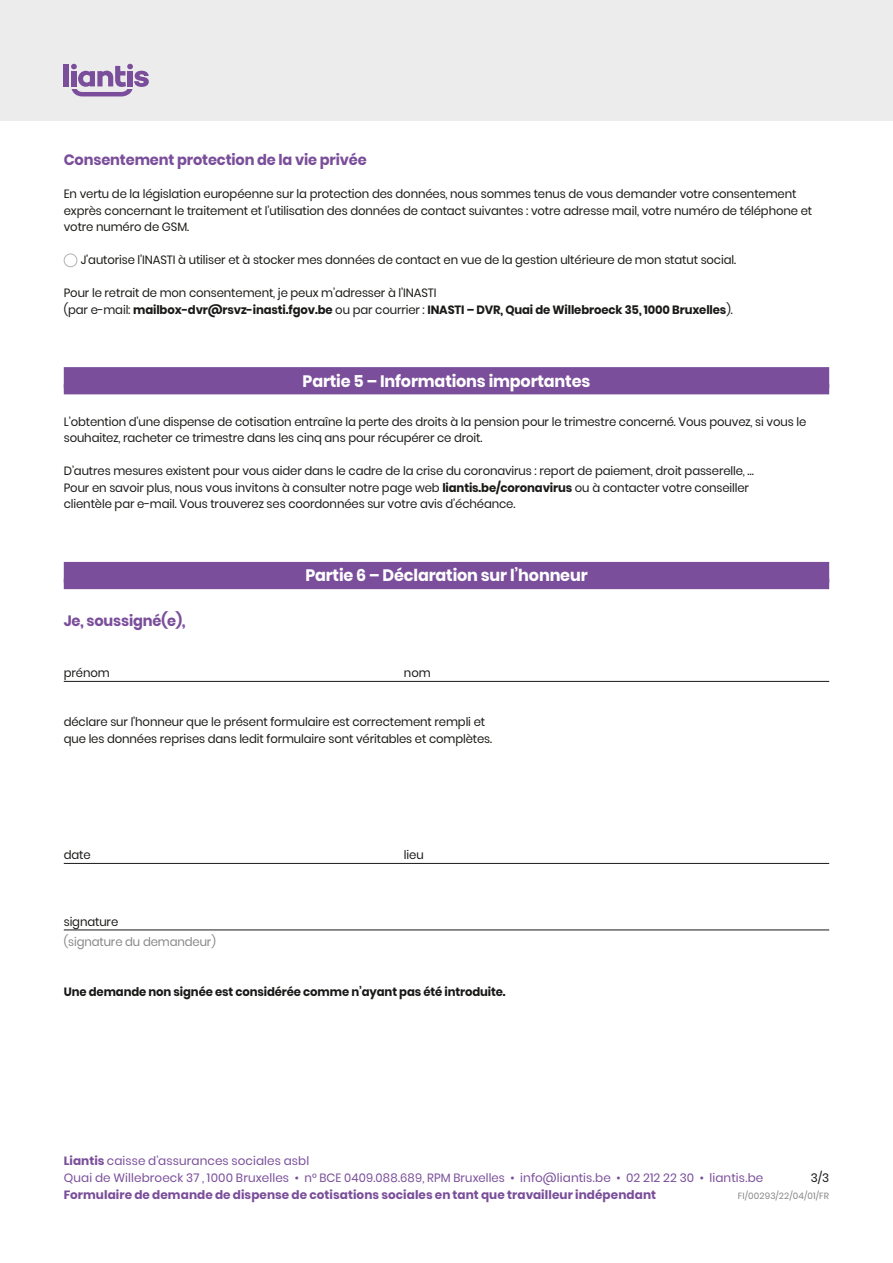
<style>
.page{position:relative;width:893px;height:1263px;background:#fff}
.page>*{position:absolute;margin:0;border:0;box-sizing:border-box;transform-origin:0 0}
.t1{font:700 16.5px "Poppins";letter-spacing:-.01em;color:#fff}
.t2{font:700 15px "Poppins";letter-spacing:-.01em;color:#7a4e9a}
.t3{font:12px/16.5px "Poppins";letter-spacing:-.01em;color:#1a1a18}
.t4{font:12px/17.1px "Poppins";letter-spacing:.01em;color:#7a4e9a}
.t5{font:700 12px "Poppins";letter-spacing:.01em;color:#7a4e9a}
.t6{font:700 12px "Poppins";letter-spacing:-.01em;color:#1a1a18}
.t7{font:12px "Poppins";letter-spacing:-.01em;color:#878786}
.t8{font:9px "Poppins";letter-spacing:.015em;color:#878786}
.s1{font-weight:700}
</style>
<div class="page">
<div style="left:0;top:0;width:893px;height:121px;background:#ececed"></div>
<div style="left:64px;top:64px;width:5px;height:22px;background:#7a4e9a"></div>
<svg style="left:71px;top:64px;width:78px;height:32px"></svg>
<div style="left:64px;top:367px;width:765px;height:21px;background:#7a4e9a"></div>
<div style="left:64px;top:384px;width:765px;height:10px;background:#7a4e9a"></div>
<div style="left:64px;top:562px;width:765px;height:21px;background:#7a4e9a"></div>
<div style="left:64px;top:579px;width:765px;height:10px;background:#7a4e9a"></div>
<hr style="left:64px;top:681px;width:765px;height:1px;background:#1a1a18">
<hr style="left:64px;top:863px;width:765px;height:1px;background:#1a1a18">
<hr style="left:64px;top:930px;width:765px;height:1px;background:#1a1a18">
<div style="left:64px;top:254px;width:13px;height:13px;border:1px solid #b1b2b3;border-radius:50%"></div>
<p class="t2" style="left:64px;top:151px;width:304px">Consentement protection de la vie privée</p>
<p class="t3" style="left:64px;top:186px;width:750px">En vertu de la législation européenne sur la protection des données, nous sommes tenus de vous demander votre consentement exprès concernant le traitement et l’utilisation des données de contact suivantes : votre adresse mail, votre numéro de téléphone et votre numéro de GSM.</p>
<p class="t3" style="left:81px;top:252px;width:657px">J’autorise l’INASTI à utiliser et à stocker mes données de contact en vue de la gestion ultérieure de mon statut social.</p>
<p class="t3" style="left:64px;top:285px;width:670px">Pour le retrait de mon consentement, je peux m’adresser à l’INASTI<br>(par e-mail: <span class="s1">mailbox-dvr@rsvz-inasti.fgov.be</span> ou par courrier : <span class="s1">INASTI – DVR, Quai de Willebroeck 35, 1000 Bruxelles</span>).</p>
<h1 class="t1" style="left:303px;top:371px;width:289px">Partie 5 – Informations importantes</h1>
<p class="t3" style="left:64px;top:413px;width:744px">L’obtention d’une dispense de cotisation entraîne la perte des droits à la pension pour le trimestre concerné. Vous pouvez, si vous le souhaitez, racheter ce trimestre dans les cinq ans pour récupérer ce droit.</p>
<p class="t3" style="left:64px;top:463px;width:692px">D’autres mesures existent pour vous aider dans le cadre de la crise du coronavirus : report de paiement, droit passerelle, …<br>Pour en savoir plus, nous vous invitons à consulter notre page web <span class="s1">liantis.be/coronavirus</span> ou à contacter votre conseiller clientèle par e-mail. Vous trouverez ses coordonnées sur votre avis d’échéance.</p>
<h1 class="t1" style="left:305px;top:566px;width:284px">Partie 6 – Déclaration sur l’honneur</h1>
<p class="t2" style="left:64px;top:612px;width:123px">Je, soussigné(e),</p>
<p class="t3" style="left:64px;top:664px;width:47px">prénom</p>
<p class="t3" style="left:404px;top:664px;width:28px">nom</p>
<p class="t3" style="left:64px;top:714px;width:430px">déclare sur l’honneur que le présent formulaire est correctement rempli et que les données reprises dans ledit formulaire sont véritables et complètes.</p>
<p class="t3" style="left:64px;top:846px;width:28px">date</p>
<p class="t3" style="left:404px;top:846px;width:21px">lieu</p>
<p class="t3" style="left:64px;top:913px;width:56px">signature</p>
<p class="t7" style="left:64px;top:935px;width:154px">(signature du demandeur)</p>
<p class="t6" style="left:64px;top:984px;width:443px">Une demande non signée est considérée comme n’ayant pas été introduite.</p>
<p class="t4" style="left:64px;top:1152px;width:701px"><span class="s1">Liantis</span> caisse d’assurances sociales asbl<br>Quai de Willebroeck 37 , 1000 Bruxelles • n° BCE 0409.088.689, RPM Bruxelles • info@liantis.be • 02 212 22 30 • liantis.be</p>
<p class="t5" style="left:64px;top:1188px;width:594px">Formulaire de demande de dispense de cotisations sociales en tant que travailleur indépendant</p>
<p class="t3" style="left:811px;top:1170px;width:20px">3/3</p>
<p class="t8" style="left:738px;top:1191px;width:93px">FI/00293/22/04/01/FR</p>
</div>
